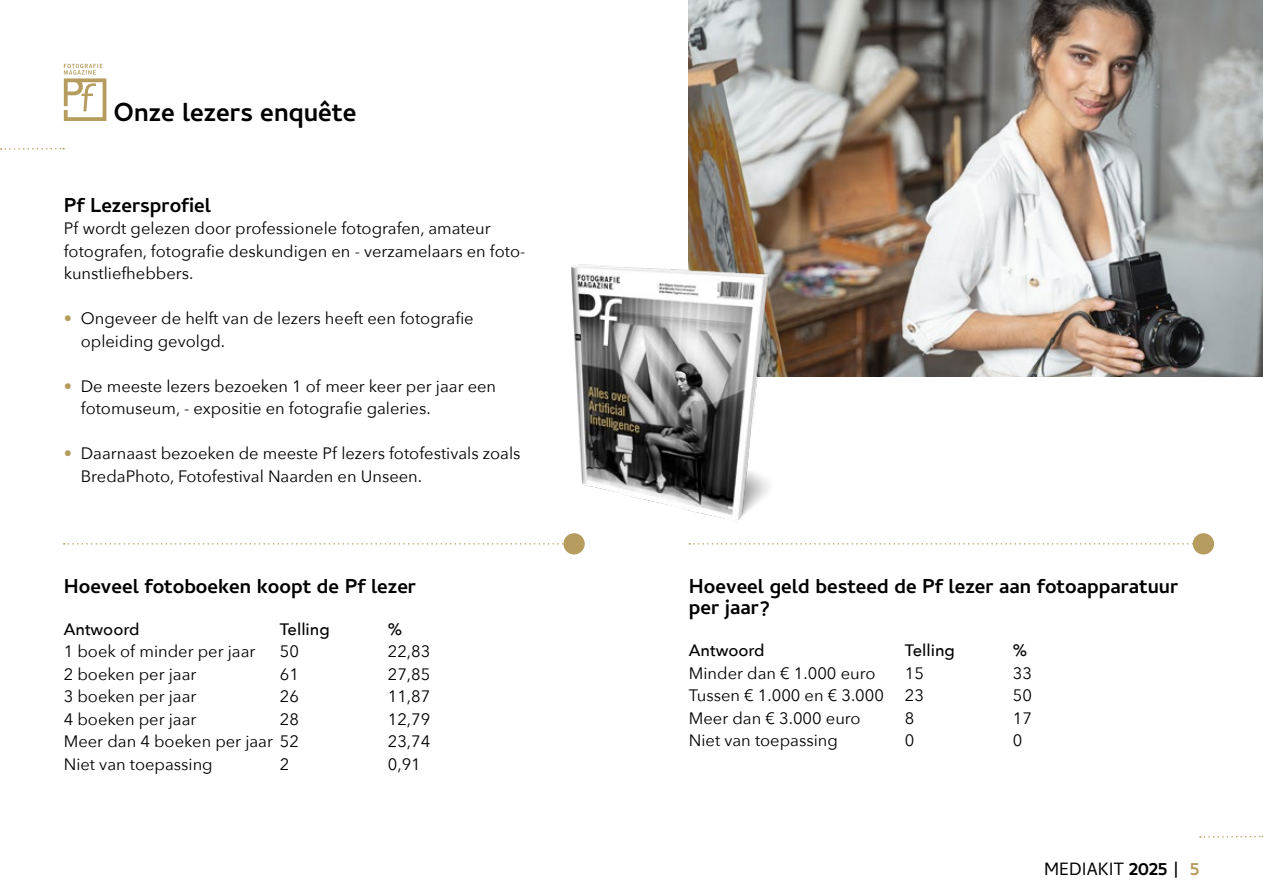
<style>
.page{position:relative;width:1263px;height:893px;background:#fff}
.page>*{position:absolute;margin:0;border:0;box-sizing:border-box;transform-origin:0 0}
.t1{font:700 33px "Cambay Devanagari";color:#000}
.t2{font:700 25.5px/21px "Cambay Devanagari";color:#000}
.t3{font:22.5px "Cambay Devanagari";color:#000}
.t4{font:16.5px/22.5px "Avenir Next";color:#000}
.t5{font:500 16.5px "Avenir Next";color:#000}
.s1{color:#b69d5f}
.s2{font-weight:700;font-size:25.5px}
.s3{font-weight:700;font-size:19.5px}
.s4{font-weight:700;font-size:25.5px;color:#b69d5f}
</style>
<div class="page">
<img style="left:689px;top:0;width:574px;height:376px">
<svg style="left:1px;top:148px;width:63px;height:2px"></svg>
<svg style="left:1200px;top:836px;width:63px;height:2px"></svg>
<svg style="left:64px;top:64px;width:42px;height:57px"></svg>
<img style="left:571px;top:214px;width:218px;height:309px">
<svg style="left:64px;top:543px;width:499px;height:2px"></svg>
<svg style="left:689px;top:543px;width:504px;height:2px"></svg>
<div style="left:563px;top:533px;width:22px;height:21px;background:#b69d5f;border-radius:50%"></div>
<div style="left:1193px;top:533px;width:21px;height:21px;background:#b69d5f;border-radius:50%"></div>
<h1 class="t1" style="left:114px;top:90px;width:245px">Onze lezers enquête</h1>
<h2 class="t2" style="left:64px;top:192px;width:149px">Pf Lezersprofiel</h2>
<p class="t4" style="left:64px;top:217px;width:462px">Pf wordt gelezen door professionele fotografen, amateur fotografen, fotografie deskundigen en - verzamelaars en foto&shy;kunstliefhebbers.</p>
<p class="t4" style="left:81px;top:307px;width:394px;text-indent:-17px"><span class="s1">•</span> Ongeveer de helft van de lezers heeft een fotografie opleiding gevolgd.</p>
<p class="t4" style="left:81px;top:374px;width:417px;text-indent:-17px"><span class="s1">•</span> De meeste lezers bezoeken 1 of meer keer per jaar een fotomuseum, - expositie en fotografie galeries.</p>
<p class="t4" style="left:81px;top:442px;width:441px;text-indent:-17px"><span class="s1">•</span> Daarnaast bezoeken de meeste Pf lezers fotofestivals zoals<br>BredaPhoto, Fotofestival Naarden en Unseen.</p>
<h2 class="t2" style="left:64px;top:573px;width:354px">Hoeveel fotoboeken koopt de Pf lezer</h2>
<p class="t5" style="left:64px;top:615px;width:77px">Antwoord</p>
<p class="t5" style="left:280px;top:615px;width:52px">Telling</p>
<p class="t5" style="left:388px;top:615px;width:16px">%</p>
<p class="t4" style="left:64px;top:640px;width:193px">1 boek of minder per jaar</p>
<p class="t4" style="left:280px;top:640px;width:21px">50</p>
<p class="t4" style="left:388px;top:640px;width:44px">22,83</p>
<p class="t4" style="left:64px;top:662px;width:134px">2 boeken per jaar</p>
<p class="t4" style="left:280px;top:662px;width:21px">61</p>
<p class="t4" style="left:388px;top:662px;width:44px">27,85</p>
<p class="t4" style="left:64px;top:685px;width:134px">3 boeken per jaar</p>
<p class="t4" style="left:280px;top:685px;width:21px">26</p>
<p class="t4" style="left:388px;top:685px;width:44px">11,87</p>
<p class="t4" style="left:64px;top:707px;width:134px">4 boeken per jaar</p>
<p class="t4" style="left:280px;top:707px;width:21px">28</p>
<p class="t4" style="left:388px;top:707px;width:44px">12,79</p>
<p class="t4" style="left:64px;top:730px;width:237px">Meer dan 4 boeken per jaar 52</p>
<p class="t4" style="left:388px;top:730px;width:44px">23,74</p>
<p class="t4" style="left:64px;top:752px;width:150px">Niet van toepassing</p>
<p class="t4" style="left:280px;top:752px;width:11px">2</p>
<p class="t4" style="left:388px;top:752px;width:34px">0,91</p>
<h2 class="t2" style="left:689px;top:574px;width:491px">Hoeveel geld besteed de Pf lezer aan fotoapparatuur per jaar?</h2>
<p class="t5" style="left:689px;top:637px;width:77px">Antwoord</p>
<p class="t5" style="left:905px;top:637px;width:52px">Telling</p>
<p class="t5" style="left:1013px;top:637px;width:16px">%</p>
<p class="t4" style="left:689px;top:661px;width:188px">Minder dan € 1.000 euro</p>
<p class="t4" style="left:905px;top:661px;width:21px">15</p>
<p class="t4" style="left:1013px;top:661px;width:21px">33</p>
<p class="t4" style="left:689px;top:684px;width:197px">Tussen € 1.000 en € 3.000</p>
<p class="t4" style="left:905px;top:684px;width:21px">23</p>
<p class="t4" style="left:1013px;top:684px;width:21px">50</p>
<p class="t4" style="left:689px;top:706px;width:173px">Meer dan € 3.000 euro</p>
<p class="t4" style="left:905px;top:706px;width:11px">8</p>
<p class="t4" style="left:1013px;top:706px;width:21px">17</p>
<p class="t4" style="left:689px;top:729px;width:150px">Niet van toepassing</p>
<p class="t4" style="left:905px;top:729px;width:11px">0</p>
<p class="t4" style="left:1013px;top:729px;width:11px">0</p>
<h3 class="t3" style="left:1044px;top:858px;width:157px">MEDIAKIT <span class="s2">2025</span> <span class="s3">|</span> <span class="s4">5</span></h3>
</div>
